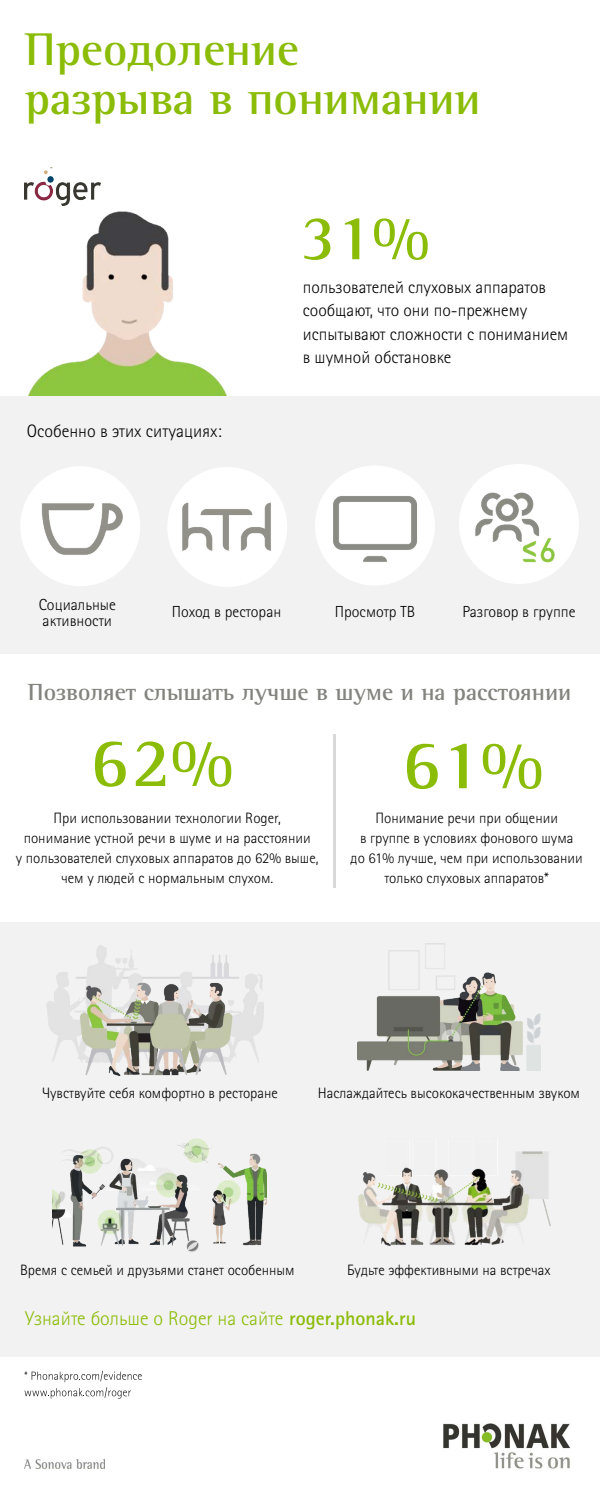
<style>
.page{position:relative;width:600px;height:1500px;background:#fff}
.page>*{position:absolute;margin:0;border:0;box-sizing:border-box;transform-origin:0 0}
.t1{font:700 47px/49px "Rotis Semi Serif Pro Cyr";color:#8bbc07}
.t2{font:700 23.9px "Rotis Semi Serif Pro Cyr";color:#83837f}
.t3{font:300 20px "Rotis Sans Serif Pro Cyr";color:#8bbc07}
.t4{font:300 18px "Rotis Sans Serif Pro Cyr";color:#000}
.t5{font:300 17.6px/23.2px "Rotis Sans Serif Pro Cyr";color:#000}
.t6{font:300 16px/15.8px "Rotis Sans Serif Pro Cyr";color:#000}
.t7{font:300 15px/19.8px "Rotis Sans Serif Pro Cyr";color:#000;text-align:center}
.s1{font-weight:700}
</style>
<div class="page">
<div style="left:0;top:922px;width:600px;height:435px;background:#f2f2f2"></div>
<img style="left:358px;top:1151px;width:193px;height:95px">
<img style="left:28px;top:211px;width:199px;height:185px">
<div style="left:0;top:396px;width:600px;height:258px;background:#f2f2f2"></div>
<svg style="left:95px;top:742px;width:31px;height:45px"></svg>
<svg style="left:136px;top:742px;width:29px;height:44px"></svg>
<svg style="left:173px;top:742px;width:58px;height:45px"></svg>
<svg style="left:407px;top:744px;width:31px;height:45px"></svg>
<svg style="left:451px;top:744px;width:16px;height:44px"></svg>
<svg style="left:483px;top:744px;width:58px;height:45px"></svg>
<img style="left:46px;top:946px;width:218px;height:129px">
<img style="left:358px;top:943px;width:183px;height:128px">
<img style="left:52px;top:1138px;width:214px;height:114px">
<svg style="left:304px;top:218px;width:26px;height:42px"></svg>
<svg style="left:345px;top:218px;width:14px;height:41px"></svg>
<svg style="left:374px;top:218px;width:54px;height:42px"></svg>
<hr style="left:333px;top:734px;width:3px;height:153px;background:#d9d9d9">
<svg style="left:24px;top:1371px;width:118px;height:28px"></svg>
<img style="left:443px;top:1423px;width:127px;height:46px">
<img style="left:25px;top:1459px;width:79px;height:9px">
<img style="left:25px;top:167px;width:75px;height:39px">
<img style="left:21px;top:467px;width:119px;height:119px">
<img style="left:168px;top:467px;width:119px;height:120px">
<img style="left:315px;top:468px;width:119px;height:117px">
<img style="left:459px;top:464px;width:120px;height:120px">
<h1 class="t1" style="left:25px;top:24px;width:457px">Преодоление<br>разрыва в понимании</h1>
<p class="t4" style="left:27px;top:420px;width:196px">Особенно в этих ситуациях:</p>
<p class="t5" style="left:303px;top:276px;width:267px">пользователей слуховых аппаратов сообщают, что они по-прежнему испытывают сложности с пониманием в шумной обстановке</p>
<p class="t6" style="left:39px;top:597px;width:79px">Социальные активности</p>
<p class="t6" style="left:335px;top:604px;width:82px">Просмотр ТВ</p>
<p class="t6" style="left:462px;top:604px;width:115px">Разговор в группе</p>
<p class="t6" style="left:172px;top:604px;width:111px">Поход в ресторан</p>
<h2 class="t2" style="left:28px;top:678px;width:545px">Позволяет слышать лучше в шуме и на расстоянии</h2>
<p class="t7" style="left:16px;top:809px;width:304px">При использовании технологии Roger,<br>понимание устной речи в шуме и на расстоянии<br>у пользователей слуховых аппаратов до 62% выше, чем у людей с нормальным слухом.</p>
<p class="t7" style="left:351px;top:809px;width:234px">Понимание речи при общении<br>в группе в условиях фонового шума<br>до 61% лучше, чем при использовании только слуховых аппаратов*</p>
<p class="t7" style="left:42px;top:1083px;width:237px">Чувствуйте себя комфортно в ресторане</p>
<p class="t7" style="left:318px;top:1083px;width:264px">Наслаждайтесь высококачественным звуком</p>
<p class="t7" style="left:20px;top:1260px;width:276px">Время с семьей и друзьями станет особенным</p>
<p class="t7" style="left:347px;top:1260px;width:205px">Будьте эффективными на встречах</p>
<h3 class="t3" style="left:25px;top:1306px;width:393px">Узнайте больше о Roger на сайте <span class="s1">roger.phonak.ru</span></h3>
</div>
